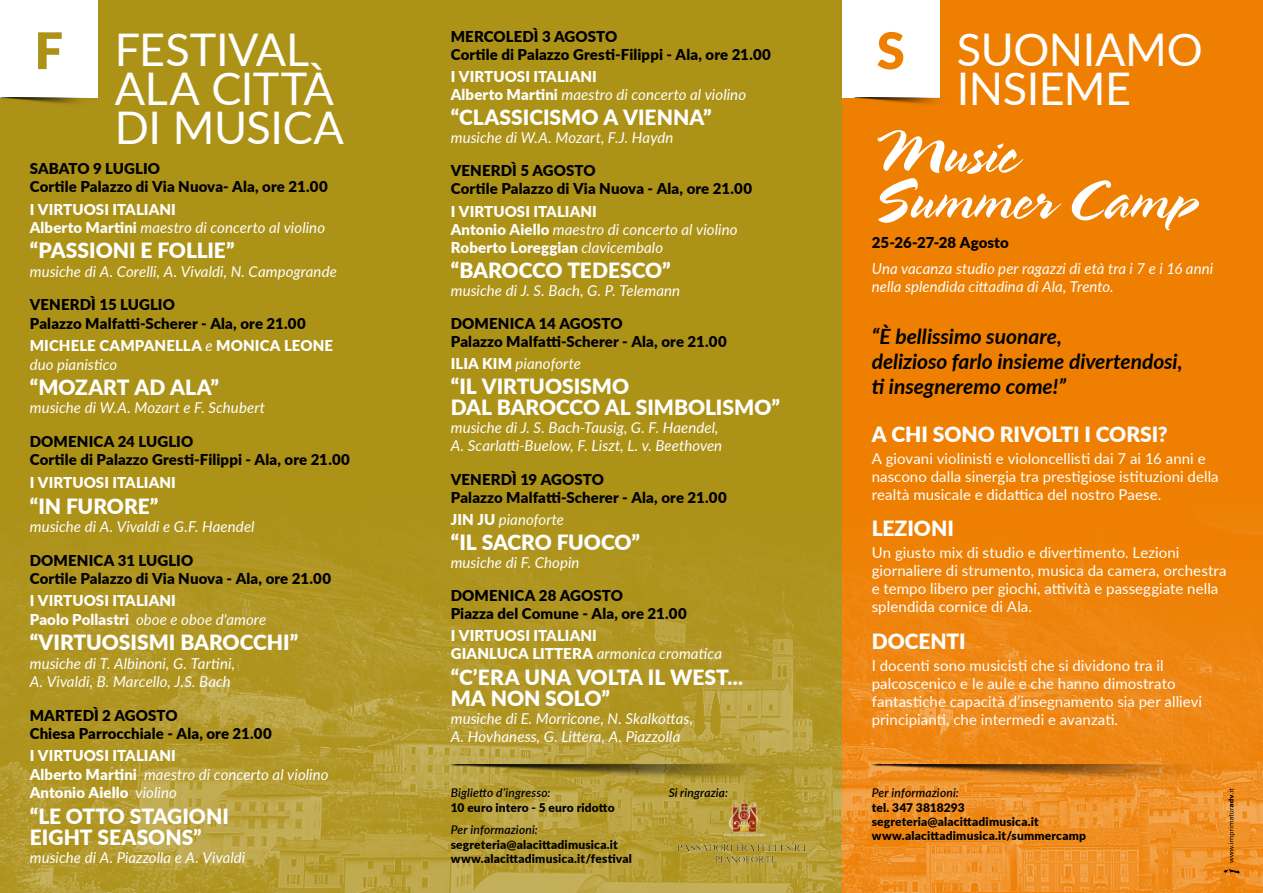
<style>
.page{position:relative;width:1263px;height:893px;background:#fff}
.page>*{position:absolute;margin:0;border:0;box-sizing:border-box;transform-origin:0 0}
.t1{font:60px/46.2px "Spring";color:#fff}
.t2{font:900 50.55px "Lato";color:#ee7f00}
.t3{font:45px/39px "Lato";letter-spacing:-.01em;color:#fff}
.t4{font:900 21px/21px "Lato";color:#fff}
.t5{font:italic 700 21px/25.2px "Lato";color:#000}
.t6{font:900 15px/18.3px "Lato";letter-spacing:.005em;color:#000}
.t7{font:italic 15px/18px "Lato";letter-spacing:.005em;color:#fff}
.t8{font:15px/18px "Lato";letter-spacing:.005em;color:#fff}
.t9{font:900 15px/18.3px "Lato";letter-spacing:.005em;color:#fff}
.t10{font:900 12px/14.4px "Lato";letter-spacing:.015em;color:#000}
.t11{font:italic 600 12px "Lato";letter-spacing:.015em;color:#000}
.s1{font-weight:900;font-size:50.55px;color:#ad9218}
.s2{font-weight:400;font-style:italic}
.s3{font-weight:900;font-style:normal}
</style>
<div class="page">
<div style="left:0;top:0;width:842px;height:893px;background:#ad9218"></div>
<img style="left:0;top:530px;width:842px;height:363px">
<svg style="left:842px;top:0;width:421px;height:893px;background:#ee8309"></svg>
<div style="left:842px;top:0;width:97px;height:98px;background:#fff"></div>
<img style="left:855px;top:98px;width:97px;height:10px">
<img style="left:872px;top:765px;width:365px;height:20px">
<div style="left:0;top:0;width:98px;height:98px;background:#fff"></div>
<img style="left:451px;top:765px;width:365px;height:20px">
<img style="left:672px;top:793px;width:144px;height:74px">
<svg style="left:1223px;top:869px;width:16px;height:4px"></svg>
<svg style="left:1228px;top:789px;width:7px;height:74px"></svg>
<h3 class="t3" style="left:115px;top:28px;width:231px;text-indent:-80px"><span class="s1">F</span> FESTIVAL<br>ALA CITTÀ<br>DI MUSICA</h3>
<p class="t6" style="left:30px;top:158px;width:299px">SABATO 9 LUGLIO<br>Cortile Palazzo di Via Nuova- Ala, ore 21.00</p>
<p class="t9" style="left:30px;top:199px;width:297px">I VIRTUOSI ITALIANI<br>Alberto Martini <span class="s2">maestro di concerto al violino</span></p>
<h3 class="t4" style="left:30px;top:239px;width:206px">“PASSIONI E FOLLIE”</h3>
<p class="t7" style="left:30px;top:262px;width:309px">musiche di A. Corelli, A. Vivaldi, N. Campogrande</p>
<p class="t6" style="left:30px;top:295px;width:277px">VENERDÌ 15 LUGLIO<br>Palazzo Malfatti-Scherer - Ala, ore 21.00</p>
<p class="t9" style="left:30px;top:336px;width:305px">MICHELE CAMPANELLA <span class="s2">e</span> MONICA LEONE <span class="s2">duo pianistico</span></p>
<h3 class="t4" style="left:30px;top:376px;width:191px">“MOZART AD ALA”</h3>
<p class="t7" style="left:30px;top:398px;width:237px">musiche di W.A. Mozart e F. Schubert</p>
<p class="t6" style="left:30px;top:432px;width:322px">DOMENICA 24 LUGLIO<br>Cortile di Palazzo Gresti-Filippi - Ala, ore 21.00</p>
<p class="t9" style="left:30px;top:473px;width:148px">I VIRTUOSI ITALIANI</p>
<h3 class="t4" style="left:30px;top:494px;width:130px">“IN FURORE”</h3>
<p class="t7" style="left:30px;top:517px;width:226px">musiche di A. Vivaldi e G.F. Haendel</p>
<p class="t6" style="left:30px;top:550px;width:303px">DOMENICA 31 LUGLIO<br>Cortile Palazzo di Via Nuova - Ala, ore 21.00</p>
<p class="t9" style="left:30px;top:591px;width:238px">I VIRTUOSI ITALIANI<br>Paolo Pollastri <span class="s2">oboe e oboe d'amore</span></p>
<h3 class="t4" style="left:30px;top:631px;width:270px">“VIRTUOSISMI BAROCCHI”</h3>
<p class="t7" style="left:30px;top:653px;width:207px">musiche di T. Albinoni, G. Tartini,<br>A. Vivaldi, B. Marcello, J.S. Bach</p>
<p class="t6" style="left:30px;top:705px;width:244px">MARTEDÌ 2 AGOSTO<br>Chiesa Parrocchiale - Ala, ore 21.00</p>
<p class="t9" style="left:30px;top:746px;width:300px">I VIRTUOSI ITALIANI<br>Alberto Martini <span class="s2">maestro di concerto al violino<br></span>Antonio Aiello <span class="s2">violino</span></p>
<h3 class="t4" style="left:30px;top:804px;width:201px">“LE OTTO STAGIONI<br>EIGHT SEASONS”</h3>
<p class="t7" style="left:30px;top:848px;width:217px">musiche di A. Piazzolla e A. Vivaldi</p>
<p class="t6" style="left:451px;top:27px;width:322px">MERCOLEDÌ 3 AGOSTO<br>Cortile di Palazzo Gresti-Filippi - Ala, ore 21.00</p>
<p class="t9" style="left:451px;top:67px;width:297px">I VIRTUOSI ITALIANI<br>Alberto Martini <span class="s2">maestro di concerto al violino</span></p>
<h3 class="t4" style="left:451px;top:106px;width:262px">“CLASSICISMO A VIENNA”</h3>
<p class="t7" style="left:451px;top:128px;width:224px">musiche di W.A. Mozart, F.J. Haydn</p>
<p class="t6" style="left:451px;top:161px;width:303px">VENERDÌ 5 AGOSTO<br>Cortile Palazzo di Via Nuova - Ala, ore 21.00</p>
<p class="t9" style="left:451px;top:201px;width:288px">I VIRTUOSI ITALIANI<br>Antonio Aiello <span class="s2">maestro di concerto al violino<br></span>Roberto Loreggian <span class="s2">clavicembalo</span></p>
<h3 class="t4" style="left:451px;top:259px;width:221px">“BAROCCO TEDESCO”</h3>
<p class="t7" style="left:451px;top:281px;width:231px">musiche di J. S. Bach, G. P. Telemann</p>
<p class="t6" style="left:451px;top:314px;width:277px">DOMENICA 14 AGOSTO<br>Palazzo Malfatti-Scherer - Ala, ore 21.00</p>
<p class="t7" style="left:451px;top:354px;width:132px"><span class="s3">ILIA KIM</span> pianoforte</p>
<h3 class="t4" style="left:451px;top:375px;width:331px">“IL VIRTUOSISMO<br>DAL BAROCCO AL SIMBOLISMO”</h3>
<p class="t7" style="left:451px;top:418px;width:273px">musiche di J. S. Bach-Tausig, G. F. Haendel,<br>A. Scarlatti-Buelow, F. Liszt, L. v. Beethoven</p>
<p class="t6" style="left:451px;top:469px;width:277px">VENERDÌ 19 AGOSTO<br>Palazzo Malfatti-Scherer - Ala, ore 21.00</p>
<p class="t7" style="left:451px;top:510px;width:115px"><span class="s3">JIN JU</span> pianoforte</p>
<h3 class="t4" style="left:451px;top:531px;width:191px">“IL SACRO FUOCO”</h3>
<p class="t7" style="left:451px;top:553px;width:130px">musiche di F. Chopin</p>
<p class="t6" style="left:451px;top:586px;width:238px">DOMENICA 28 AGOSTO<br>Piazza del Comune - Ala, ore 21.00</p>
<p class="t9" style="left:451px;top:626px;width:273px">I VIRTUOSI ITALIANI<br>GIANLUCA LITTERA <span class="s2">armonica cromatica</span></p>
<h3 class="t4" style="left:451px;top:665px;width:294px">“C’ERA UNA VOLTA IL WEST...<br>MA NON SOLO”</h3>
<p class="t7" style="left:451px;top:708px;width:244px">musiche di E. Morricone, N. Skalkottas,<br>A. Hovhaness, G. Littera, A. Piazzolla</p>
<p class="t11" style="left:451px;top:784px;width:101px">Biglietto d’ingresso:</p>
<p class="t10" style="left:451px;top:799px;width:165px">10 euro intero - 5 euro ridotto</p>
<p class="t11" style="left:451px;top:821px;width:89px">Per informazioni:</p>
<p class="t10" style="left:451px;top:837px;width:183px">segreteria@alacittadimusica.it www.alacittadimusica.it/festival</p>
<p class="t11" style="left:669px;top:784px;width:61px">Si ringrazia:</p>
<h2 class="t2" style="left:877px;top:13px;width:29px">S</h2>
<h3 class="t3" style="left:957px;top:28px;width:247px">SUONIAMO<br>INSIEME</h3>
<h1 class="t1" style="left:872px;top:130px;width:328px">Music<br>Summer Camp</h1>
<p class="t6" style="left:872px;top:232px;width:138px">25-26-27-28 Agosto</p>
<p class="t7" style="left:872px;top:259px;width:343px">Una vacanza studio per ragazzi di età tra i 7 e i 16 anni nella splendida cittadina di Ala, Trento.</p>
<h3 class="t5" style="left:872px;top:323px;width:312px">“È bellissimo suonare,<br>delizioso farlo insieme divertendosi, ti insegneremo come!”</h3>
<h3 class="t4" style="left:872px;top:423px;width:298px">A CHI SONO RIVOLTI I CORSI?</h3>
<p class="t8" style="left:872px;top:449px;width:348px">A giovani violinisti e violoncellisti dai 7 ai 16 anni e nascono dalla sinergia tra prestigiose istituzioni della realtà musicale e didattica del nostro Paese.</p>
<h3 class="t4" style="left:872px;top:517px;width:84px">LEZIONI</h3>
<p class="t8" style="left:872px;top:543px;width:356px">Un giusto mix di studio e divertimento. Lezioni giornaliere di strumento, musica da camera, orchestra e tempo libero per giochi, attività e passeggiate nella splendida cornice di Ala.</p>
<h3 class="t4" style="left:872px;top:629px;width:95px">DOCENTI</h3>
<p class="t8" style="left:872px;top:656px;width:332px">I docenti sono musicisti che si dividono tra il palcoscenico e le aule e che hanno dimostrato fantastiche capacità d’insegnamento sia per allievi principianti, che intermedi e avanzati.</p>
<p class="t11" style="left:872px;top:784px;width:89px">Per informazioni:</p>
<p class="t10" style="left:872px;top:799px;width:216px">tel. 347 3818293 segreteria@alacittadimusica.it www.alacittadimusica.it/summercamp</p>
</div>
